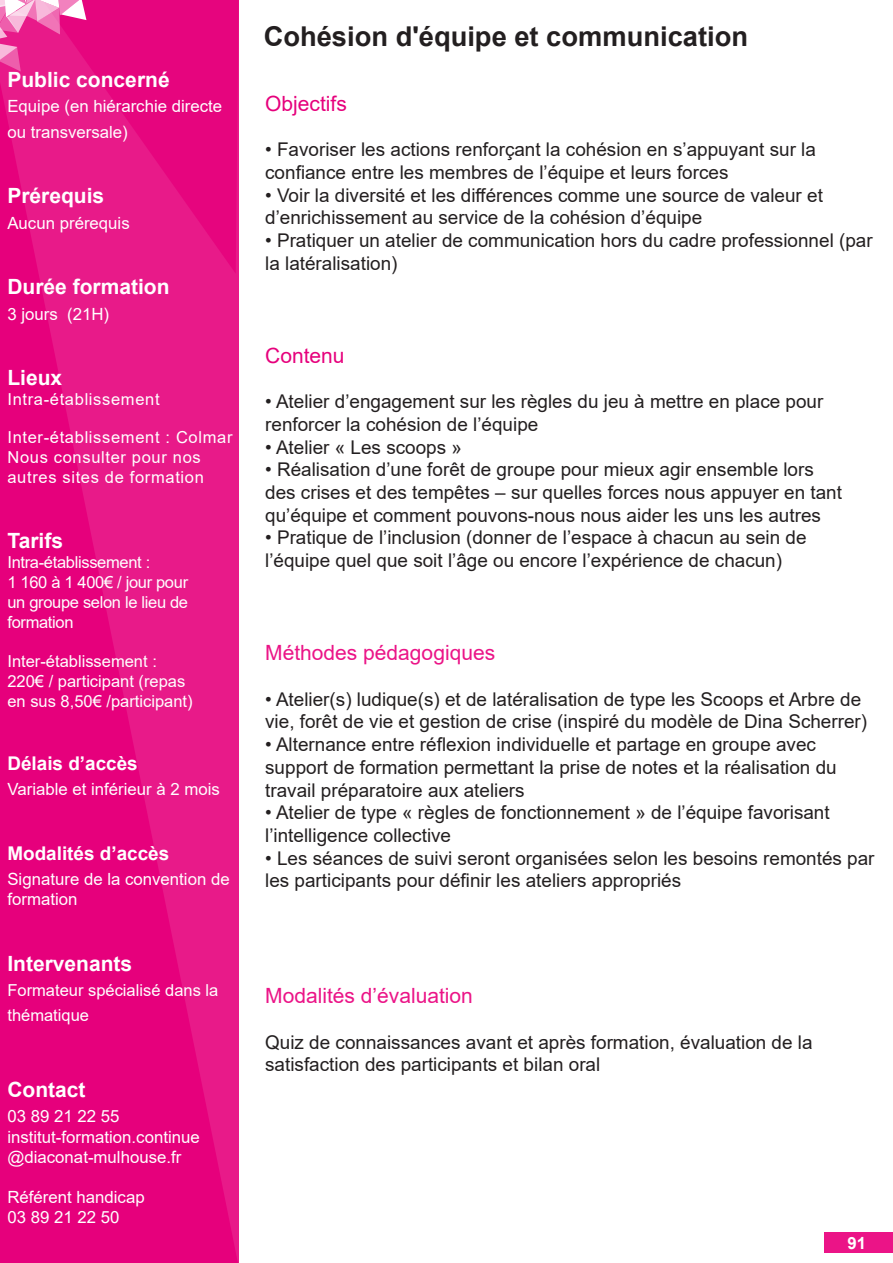
<style>
.page{position:relative;width:893px;height:1263px;background:#fff}
.page>*{position:absolute;margin:0;border:0;box-sizing:border-box;transform-origin:0 0}
.TITRES_DES_FORMATIONS_OK{font:700 27.3px "Arial";color:#231f20}
.titres_colonnes{font:700 21px "Arial";color:#fff}
.t1{font:21px "Arial";color:#eb1487}
.t2{font:21px "Arial";color:#e6007c}
.texte_colonne{font:700 21px "Arial";color:#fff}
.sections{font:18.9px/22.6px "Arial";color:#231f20}
.texte_colonne-2{font:700 18.9px "Arial";color:#fff}
.texte_colonne-3{font:16.8px/20.1px "Arial";color:#fff}
.t3{font:700 16.8px "Arial";color:#fff}
.texte_colonne-4{font:16.5px/19.8px "Arial";color:#fff}
.texte_colonne-5{font:16.5px/20.1px "Arial";letter-spacing:.04em;color:#fff}
.texte_colonne-6{font:16.5px "Arial";letter-spacing:-.02em;color:#fff}
</style>
<div class="page">
<svg style="left:0;top:0;width:238px;height:1263px;background:#e60b81"></svg>
<div style="left:824px;top:1233px;width:68px;height:20px;background:#eb1487"></div>
<svg style="left:0;top:0;width:86px;height:72px;background:#ed4fa4"></svg>
<p class="titres_colonnes" style="left:7px;top:64px;width:164px">Public concerné</p>
<p class="texte_colonne-3" style="left:7px;top:93px;width:216px;line-height:25.5px">Equipe (en hiérarchie directe ou transversale)</p>
<p class="texte_colonne" style="left:7px;top:181px;width:98px">Prérequis</p>
<p class="texte_colonne-3" style="left:7px;top:213px;width:124px">Aucun prérequis</p>
<p class="titres_colonnes" style="left:7px;top:272px;width:164px">Durée formation</p>
<p class="texte_colonne-3" style="left:7px;top:304px;width:103px">3 jours (21H)</p>
<p class="titres_colonnes" style="left:7px;top:363px;width:56px">Lieux</p>
<p class="texte_colonne-5" style="left:7px;top:389px;width:154px">Intra-établissement</p>
<p class="texte_colonne-5" style="left:7px;top:427px;width:227px">Inter-établissement : Colmar</p>
<p class="texte_colonne-5" style="left:7px;top:447px;width:198px">Nous consulter pour nos autres sites de formation</p>
<p class="titres_colonnes" style="left:7px;top:526px;width:57px">Tarifs</p>
<p class="texte_colonne-6" style="left:7px;top:551px;width:144px">Intra-établissement :</p>
<p class="texte_colonne-4" style="left:7px;top:572px;width:182px;text-align:justify">1 160 à 1 400€ / jour pour un groupe selon le lieu de formation</p>
<p class="texte_colonne-4" style="left:7px;top:651px;width:151px">Inter-établissement :</p>
<p class="texte_colonne-4" style="left:7px;top:671px;width:187px">220€ / participant (repas en sus 8,50€ /participant)</p>
<p class="texte_colonne-2" style="left:7px;top:750px;width:132px">Délais d’accès</p>
<p class="texte_colonne-3" style="left:7px;top:779px;width:214px">Variable et inférieur à 2 mois</p>
<p class="texte_colonne-2" style="left:7px;top:840px;width:163px">Modalités d’accès</p>
<p class="texte_colonne-3" style="left:7px;top:869px;width:224px">Signature de la convention de formation</p>
<p class="titres_colonnes" style="left:7px;top:949px;width:126px">Intervenants</p>
<p class="texte_colonne-4" style="left:7px;top:977px;width:212px;line-height:25.2px">Formateur spécialisé dans la thématique</p>
<p class="titres_colonnes" style="left:7px;top:1075px;width:80px">Contact</p>
<p class="texte_colonne-3" style="left:7px;top:1106px;width:114px">03 89 21 22 55</p>
<p class="texte_colonne-3" style="left:7px;top:1126px;width:194px">institut-formation.continue @diaconat-mulhouse.fr</p>
<p class="texte_colonne-3" style="left:7px;top:1187px;width:139px">Référent handicap</p>
<p class="texte_colonne-3" style="left:7px;top:1207px;width:114px">03 89 21 22 50</p>
<p class="TITRES_DES_FORMATIONS_OK" style="left:264px;top:17px;width:486px">Cohésion d'équipe et communication</p>
<p class="t2" style="left:265px;top:89px;width:83px">Objectifs</p>
<p class="sections" style="left:265px;top:138px;width:552px">• Favoriser les actions renforçant la cohésion en s’appuyant sur la confiance entre les membres de l’équipe et leurs forces</p>
<p class="sections" style="left:265px;top:184px;width:559px">• Voir la diversité et les différences comme une source de valeur et d’enrichissement au service de la cohésion d’équipe</p>
<p class="sections" style="left:265px;top:229px;width:609px">• Pratiquer un atelier de communication hors du cadre professionnel (par la latéralisation)</p>
<p class="t2" style="left:265px;top:341px;width:81px">Contenu</p>
<p class="sections" style="left:265px;top:390px;width:560px">• Atelier d’engagement sur les règles du jeu à mettre en place pour renforcer la cohésion de l’équipe</p>
<p class="sections" style="left:265px;top:436px;width:198px">• Atelier « Les scoops »</p>
<p class="sections" style="left:265px;top:458px;width:578px">• Réalisation d’une forêt de groupe pour mieux agir ensemble lors des crises et des tempêtes – sur quelles forces nous appuyer en tant qu’équipe et comment pouvons-nous nous aider les uns les autres</p>
<p class="sections" style="left:265px;top:526px;width:543px">• Pratique de l’inclusion (donner de l’espace à chacun au sein de l’équipe quel que soit l’âge ou encore l’expérience de chacun)</p>
<p class="t1" style="left:265px;top:638px;width:231px">Méthodes pédagogiques</p>
<p class="sections" style="left:265px;top:688px;width:603px">• Atelier(s) ludique(s) et de latéralisation de type les Scoops et Arbre de vie, forêt de vie et gestion de crise (inspiré du modèle de Dina Scherrer)</p>
<p class="sections" style="left:265px;top:733px;width:573px">• Alternance entre réflexion individuelle et partage en groupe avec support de formation permettant la prise de notes et la réalisation du travail préparatoire aux ateliers</p>
<p class="sections" style="left:265px;top:801px;width:566px">• Atelier de type « règles de fonctionnement » de l’équipe favorisant l’intelligence collective</p>
<p class="sections" style="left:265px;top:846px;width:611px">• Les séances de suivi seront organisées selon les besoins remontés par les participants pour définir les ateliers appropriés</p>
<p class="t1" style="left:265px;top:981px;width:209px">Modalités d’évaluation</p>
<p class="sections" style="left:265px;top:1030px;width:549px">Quiz de connaissances avant et après formation, évaluation de la satisfaction des participants et bilan oral</p>
<p class="t3" style="left:847px;top:1231px;width:20px">91</p>
</div>
